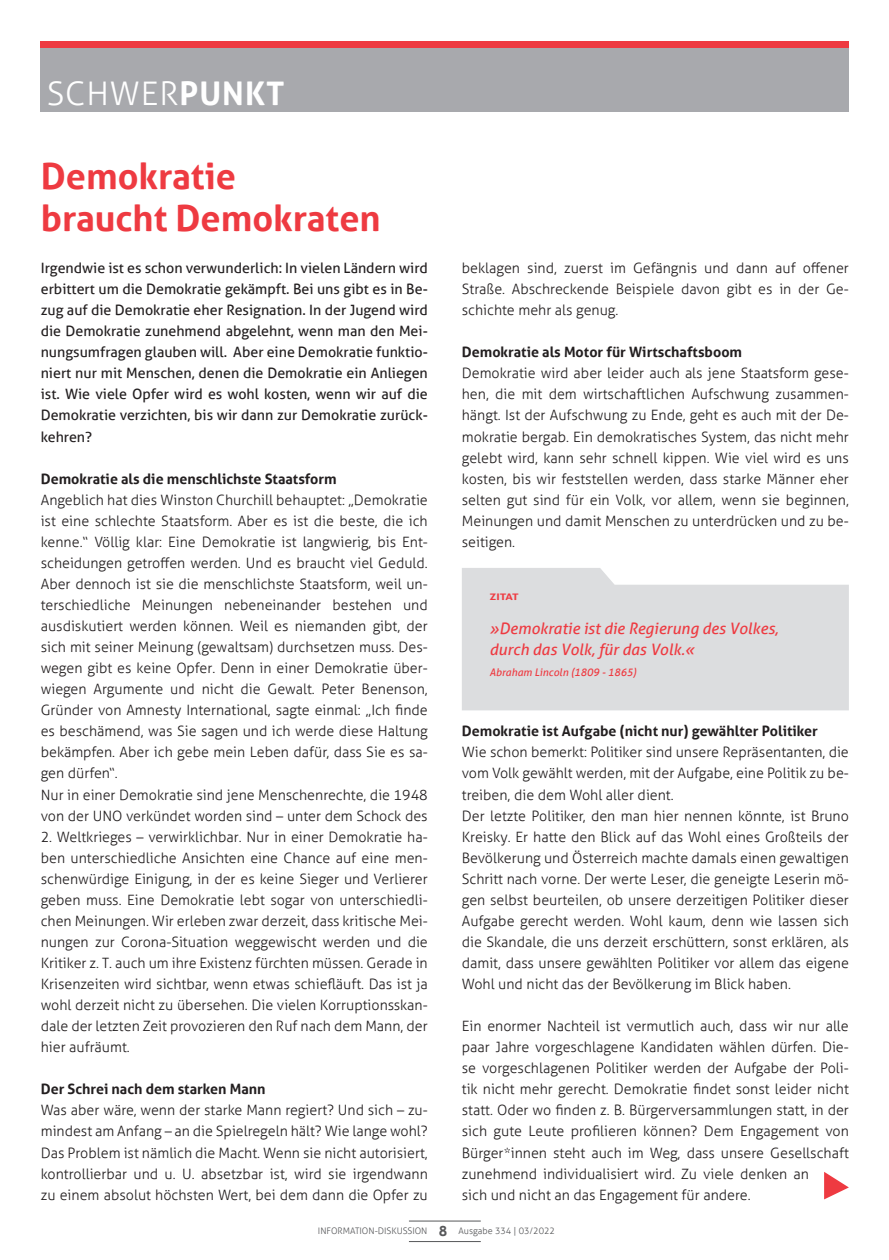
<style>
.page{position:relative;width:889px;height:1260px;background:#fff}
.page>*{position:absolute;margin:0;border:0;box-sizing:border-box;transform-origin:0 0}
.t1{font:700 36px/42.2px "Aller";color:#ee3a41}
.t2{font:300 32.55px "Aller";letter-spacing:.03em;color:#fff}
.t3{font:italic 15.75px/21px "Aller";color:#ee3a41}
.t4{font:300 14.25px/21px "Aller";color:#231f20;text-align:justify}
.t5{font:14.25px/21px "Aller";color:#231f20;text-align:justify}
.t6{font:700 14.25px "Aller";color:#231f20}
.t7{font:italic 10.5px "Aller";color:#ee3a41}
.t8{font:300 9px "Aller";color:#57585a}
.t9{font:700 9px "Aller";letter-spacing:-.035em;color:#ee3a41;scale:1.3 1}
.s1{font-weight:700}
.s2{font-weight:700;font-size:14.25px}
</style>
<div class="page">
<hr style="left:409px;top:1220px;width:72px;height:1px;background:#57585a">
<hr style="left:409px;top:1241px;width:72px;height:1px;background:#57585a">
<div style="left:41px;top:48px;width:808px;height:64px;background:#a8a9ad"></div>
<div style="left:41px;top:41px;width:808px;height:7px;background:#ee3a41"></div>
<svg style="left:824px;top:1172px;width:25px;height:27px"></svg>
<svg style="left:462px;top:568px;width:387px;height:142px;background:#dedfe1"></svg>
<h2 class="t2" style="left:47px;top:73px;width:239px">SCHWER<span class="s1">PUNKT</span></h2>
<h1 class="t1" style="left:41px;top:155px;width:341px">Demokratie<br>braucht Demokraten</h1>
<p class="t5" style="left:41px;top:257px;width:388px">Irgendwie ist es schon verwunderlich: In vielen Ländern wird erbittert um die Demokratie gekämpft. Bei uns gibt es in Be&shy;zug auf die Demokratie eher Resignation. In der Jugend wird die Demokratie zunehmend abgelehnt, wenn man den Mei&shy;nungsumfragen glauben will. Aber eine Demokratie funktio&shy;niert nur mit Menschen, denen die Demokratie ein Anliegen ist. Wie viele Opfer wird es wohl kosten, wenn wir auf die Demokratie verzichten, bis wir dann zur Demokratie zurück&shy;kehren?</p>
<p class="t6" style="left:41px;top:470px;width:297px">Demokratie als die menschlichste Staatsform</p>
<p class="t4" style="left:41px;top:489px;width:388px;text-align:left">Angeblich hat dies Winston Churchill behauptet: „Demokratie ist eine schlechte Staatsform. Aber es ist die beste, die ich kenne.“ Völlig klar: Eine Demokratie ist langwierig, bis Ent&shy;scheidungen getroffen werden. Und es braucht viel Geduld.<br>Aber dennoch ist sie die menschlichste Staatsform, weil un&shy;terschiedliche Meinungen nebeneinander bestehen und ausdiskutiert werden können. Weil es niemanden gibt, der sich mit seiner Meinung (gewaltsam) durchsetzen muss. Des&shy;wegen gibt es keine Opfer. Denn in einer Demokratie über&shy;wiegen Argumente und nicht die Gewalt. Peter Benenson, Gründer von Amnesty International, sagte einmal: „Ich finde es beschämend, was Sie sagen und ich werde diese Haltung bekämpfen. Aber ich gebe mein Leben dafür, dass Sie es sa&shy;gen dürfen“.<br>Nur in einer Demokratie sind jene Menschenrechte, die 1948 von der UNO verkündet worden sind – unter dem Schock des</p>
<p class="t4" style="left:41px;top:826px;width:388px">2. Weltkrieges – verwirklichbar. Nur in einer Demokratie ha&shy;ben unterschiedliche Ansichten eine Chance auf eine men&shy;schenwürdige Einigung, in der es keine Sieger und Verlierer geben muss. Eine Demokratie lebt sogar von unterschiedli&shy;chen Meinungen. Wir erleben zwar derzeit, dass kritische Mei&shy;nungen zur Corona-Situation weggewischt werden und die Kritiker z. T. auch um ihre Existenz fürchten müssen. Gerade in Krisenzeiten wird sichtbar, wenn etwas schiefläuft. Das ist ja wohl derzeit nicht zu übersehen. Die vielen Korruptionsskan&shy;dale der letzten Zeit provozieren den Ruf nach dem Mann, der hier aufräumt.</p>
<p class="t6" style="left:41px;top:1080px;width:226px">Der Schrei nach dem starken Mann</p>
<p class="t4" style="left:41px;top:1099px;width:388px">Was aber wäre, wenn der starke Mann regiert? Und sich – zu&shy;mindest am Anfang – an die Spielregeln hält? Wie lange wohl?<br>Das Problem ist nämlich die Macht. Wenn sie nicht autorisiert, kontrollierbar und u. U. absetzbar ist, wird sie irgendwann zu einem absolut höchsten Wert, bei dem dann die Opfer zu</p>
<p class="t4" style="left:462px;top:257px;width:388px">beklagen sind, zuerst im Gefängnis und dann auf offener Straße. Abschreckende Beispiele davon gibt es in der Ge&shy;schichte mehr als genug.</p>
<p class="t6" style="left:462px;top:343px;width:282px">Demokratie als Motor für Wirtschaftsboom</p>
<p class="t4" style="left:462px;top:363px;width:388px">Demokratie wird aber leider auch als jene Staatsform gese&shy;hen, die mit dem wirtschaftlichen Aufschwung zusammen&shy;hängt. Ist der Aufschwung zu Ende, geht es auch mit der De&shy;mokratie bergab. Ein demokratisches System, das nicht mehr gelebt wird, kann sehr schnell kippen. Wie viel wird es uns kosten, bis wir feststellen werden, dass starke Männer eher selten gut sind für ein Volk, vor allem, wenn sie beginnen, Meinungen und damit Menschen zu unterdrücken und zu be&shy;seitigen.</p>
<p class="t9" style="left:489px;top:590px;width:24px">ZITAT</p>
<p class="t3" style="left:489px;top:618px;width:290px">»Demokratie ist die Regierung des Volkes, durch das Volk, für das Volk.«</p>
<p class="t7" style="left:489px;top:666px;width:148px">Abraham Lincoln (1809 - 1865)</p>
<p class="t6" style="left:462px;top:722px;width:358px">Demokratie ist Aufgabe (nicht nur) gewählter Politiker</p>
<p class="t4" style="left:462px;top:741px;width:388px;text-align:left">Wie schon bemerkt: Politiker sind unsere Repräsentanten, die vom Volk gewählt werden, mit der Aufgabe, eine Politik zu be&shy;treiben, die dem Wohl aller dient.<br>Der letzte Politiker, den man hier nennen könnte, ist Bruno Kreisky. Er hatte den Blick auf das Wohl eines Großteils der Bevölkerung und Österreich machte damals einen gewaltigen Schritt nach vorne. Der werte Leser, die geneigte Leserin mö&shy;gen selbst beurteilen, ob unsere derzeitigen Politiker dieser Aufgabe gerecht werden. Wohl kaum, denn wie lassen sich die Skandale, die uns derzeit erschüttern, sonst erklären, als damit, dass unsere gewählten Politiker vor allem das eigene Wohl und nicht das der Bevölkerung im Blick haben.</p>
<p class="t4" style="left:462px;top:1015px;width:388px;text-align:left">Ein enormer Nachteil ist vermutlich auch, dass wir nur alle paar Jahre vorgeschlagene Kandidaten wählen dürfen. Die&shy;se vorgeschlagenen Politiker werden der Aufgabe der Poli&shy;tik nicht mehr gerecht. Demokratie findet sonst leider nicht statt. Oder wo finden z. B. Bürgerversammlungen statt, in der sich gute Leute profilieren können? Dem Engagement von Bürger*innen steht auch im Weg, dass unsere Gesellschaft zunehmend individualisiert wird. Zu viele denken an<br>sich und nicht an das Engagement für andere.</p>
<p class="t8" style="left:318px;top:1225px;width:131px">INFORMATION-DISKUSSION <span class="s2">8</span></p>
<p class="t8" style="left:458px;top:1225px;width:98px">Ausgabe 334 | 03/2022</p>
</div>
